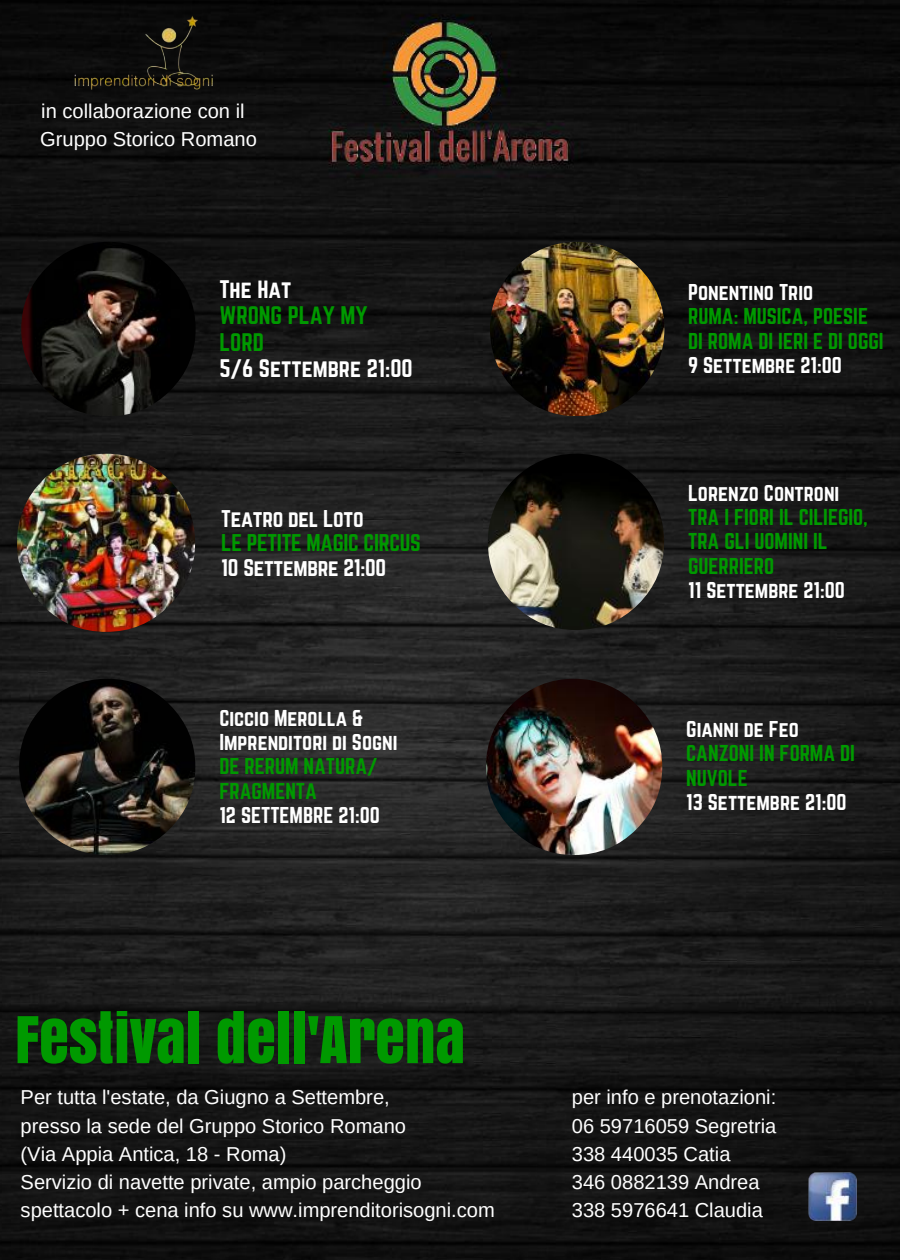
<style>
.page{position:relative;width:900px;height:1260px;background:#fff}
.page>*{position:absolute;margin:0;border:0;box-sizing:border-box;transform-origin:0 0}
.t1{font:60.5px "Anton";color:#090}
.t2{font:22.25px "Norwester";color:#fff}
.t3{font:22.25px/26.2px "Norwester";color:#090}
.t4{font:21.25px "Norwester";letter-spacing:-.01em;color:#fff}
.t5{font:21.25px "Norwester";letter-spacing:-.01em;color:#090}
.t6{font:20px/28px "Arimo";color:#fff}
.t7{font:20px/24.5px "Norwester";color:#fff}
.t8{font:20px/24.5px "Norwester";color:#090}
</style>
<div class="page">
<img style="left:0;top:0;width:900px;height:1260px">
<img style="left:804px;top:1168px;width:57px;height:56px">
<img style="left:52px;top:0;width:182px;height:116px">
<img style="left:488px;top:454px;width:176px;height:176px">
<img style="left:19px;top:679px;width:176px;height:176px">
<img style="left:486px;top:679px;width:176px;height:176px">
<img style="left:17px;top:454px;width:178px;height:178px">
<img style="left:490px;top:242px;width:174px;height:174px">
<img style="left:21px;top:242px;width:175px;height:174px">
<p class="t6" style="left:40px;top:97px;width:218px">in collaborazione con il<br>Gruppo Storico Romano</p>
<p class="t2" style="left:219px;top:279px;width:74px">The Hat</p>
<p class="t3" style="left:219px;top:303px;width:150px">WRONG PLAY MY<br>LORD</p>
<p class="t2" style="left:219px;top:357px;width:195px">5/6 Settembre 21:00</p>
<p class="t4" style="left:221px;top:508px;width:144px">Teatro del Loto</p>
<p class="t5" style="left:221px;top:533px;width:201px">LE PETITE MAGIC CIRCUS</p>
<p class="t4" style="left:221px;top:557px;width:166px">10 Settembre 21:00</p>
<p class="t7" style="left:219px;top:706px;width:180px">Ciccio Merolla &amp;<br>Imprenditori di Sogni</p>
<p class="t8" style="left:219px;top:755px;width:160px">DE RERUM NATURA/<br>FRAGMENTA</p>
<p class="t7" style="left:219px;top:804px;width:162px">12 SETTEMBRE 21:00</p>
<p class="t7" style="left:688px;top:281px;width:127px">Ponentino Trio</p>
<p class="t8" style="left:688px;top:305px;width:197px">RUMA: MUSICA, POESIE<br>DI ROMA DI IERI E DI OGGI</p>
<p class="t7" style="left:688px;top:354px;width:155px">9 Settembre 21:00</p>
<p class="t7" style="left:688px;top:481px;width:153px">Lorenzo Controni</p>
<p class="t8" style="left:688px;top:506px;width:181px">TRA I FIORI IL CILIEGIO,<br>TRA GLI UOMINI IL<br>GUERRIERO</p>
<p class="t7" style="left:688px;top:579px;width:158px">11 Settembre 21:00</p>
<p class="t7" style="left:686px;top:718px;width:114px">Gianni de Feo</p>
<p class="t8" style="left:686px;top:742px;width:170px">CANZONI IN FORMA DI<br>NUVOLE</p>
<p class="t7" style="left:686px;top:791px;width:162px">13 Settembre 21:00</p>
<h1 class="t1" style="left:15px;top:994px;width:452px">FESTIVAL DELL'ARENA</h1>
<p class="t6" style="left:21px;top:1083px;width:476px">Per tutta l'estate, da Giugno a Settembre,<br>presso la sede del Gruppo Storico Romano<br>(Via Appia Antica, 18 - Roma)<br>Servizio di navette private, ampio parcheggio spettacolo + cena info su www.imprenditorisogni.com</p>
<p class="t6" style="left:572px;top:1083px;width:206px">per info e prenotazioni:<br>06 59716059 Segretria<br>338 440035 Catia<br>346 0882139 Andrea<br>338 5976641 Claudia</p>
</div>
